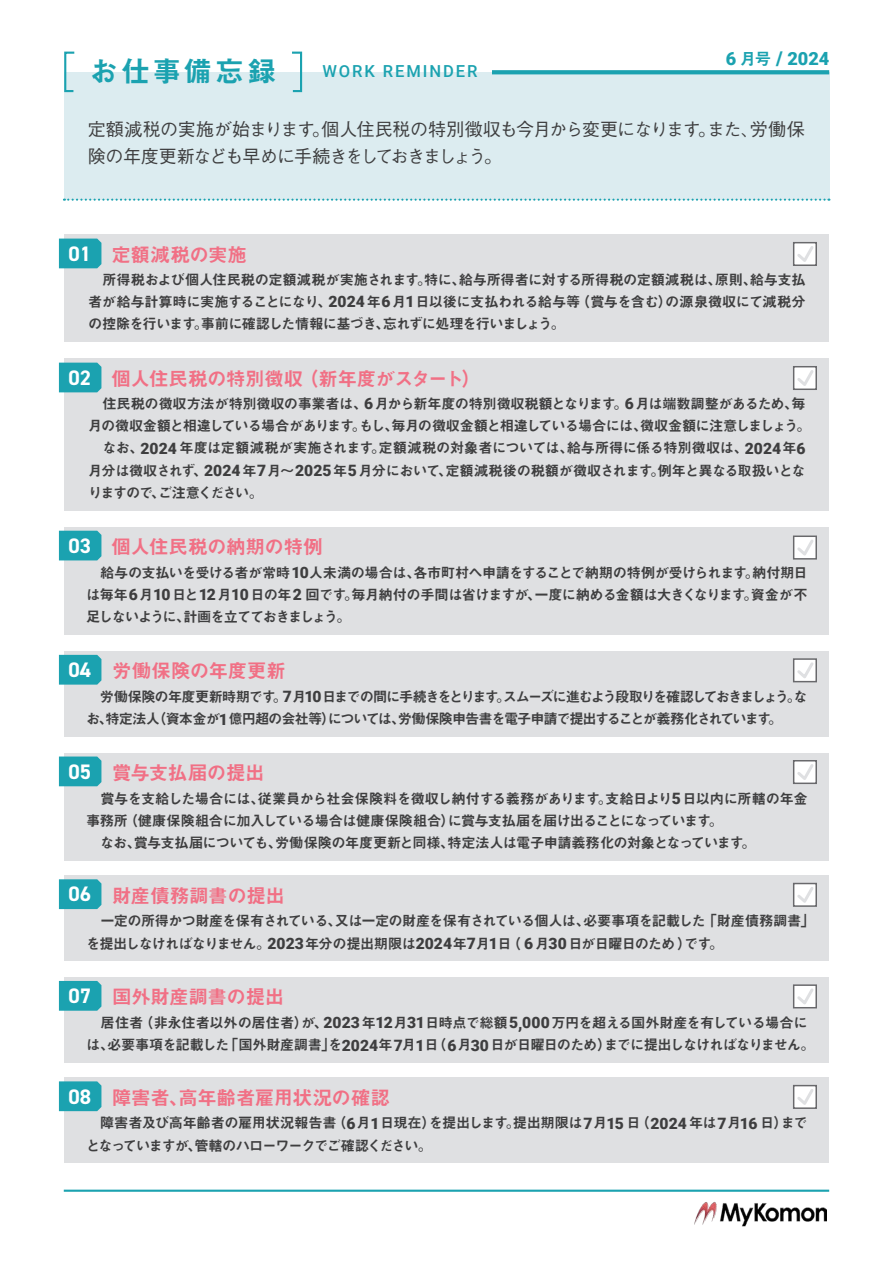
<style>
.page{position:relative;width:893px;height:1263px;background:#fff}
.page>*{position:absolute;margin:0;border:0;box-sizing:border-box;transform-origin:0 0}
.t1{font:700 21px "DIN2014";color:#fff}
.t2{font:19.5px "Midashi Go Pr 6 N MB31";letter-spacing:-.02em;color:#f17085}
.t3{font:900 18.15px "Roboto";color:#1ba2b0}
.t4{font:500 18px/27px "Gothic BBB Pr 6 N";letter-spacing:-.05em;color:#3e3e3f}
.t5{font:500 16.5px "Roboto";letter-spacing:.115em;color:#1ba2b0}
.t6{font:14.25px/22.4px "Midashi Go Pr 6 N MB31";letter-spacing:-.055em;color:#3e3e3f}
.t7{font:14.25px/22.4px "Midashi Go Pr 6 N MB31";letter-spacing:-.035em;color:#3e3e3f}
.t8{font:14.25px/22.4px "Midashi Go Pr 6 N MB31";letter-spacing:-.085em;color:#3e3e3f}
.s1{font-family:"Midashi Go Pr 6 N MB31";font-weight:400;font-size:28.8px}
.s2{font-family:"Midashi Go Pr 6 N MB31";font-weight:400;font-size:16.5px}
.s3{font-size:18.9px}
.s4{font-family:"Roboto";font-weight:900;font-size:15.75px}
.s5{font-family:"Roboto";font-weight:900;font-size:16.35px}
</style>
<div class="page">
<img style="left:694px;top:1202px;width:132px;height:24px">
<div style="left:64px;top:72px;width:765px;height:127px;background:#dcecf0"></div>
<svg style="left:64px;top:199px;width:765px;height:2px"></svg>
<div style="left:65px;top:527px;width:764px;height:108px;background:#dfe0e2"></div>
<div style="left:65px;top:651px;width:764px;height:85px;background:#dfe0e2"></div>
<div style="left:65px;top:753px;width:764px;height:107px;background:#dfe0e2"></div>
<div style="left:65px;top:977px;width:764px;height:85px;background:#dfe0e2"></div>
<div style="left:65px;top:1077px;width:764px;height:86px;background:#dfe0e2"></div>
<div style="left:65px;top:875px;width:764px;height:86px;background:#dfe0e2"></div>
<div style="left:65px;top:234px;width:764px;height:108px;background:#dfe0e2"></div>
<div style="left:65px;top:358px;width:764px;height:152px;background:#dfe0e2"></div>
<svg style="left:793px;top:242px;width:24px;height:24px"></svg>
<svg style="left:795px;top:243px;width:21px;height:22px"></svg>
<svg style="left:793px;top:366px;width:24px;height:24px"></svg>
<svg style="left:795px;top:367px;width:21px;height:22px"></svg>
<svg style="left:793px;top:535px;width:24px;height:25px"></svg>
<svg style="left:795px;top:537px;width:21px;height:22px"></svg>
<svg style="left:793px;top:658px;width:24px;height:24px"></svg>
<svg style="left:795px;top:660px;width:21px;height:21px"></svg>
<svg style="left:793px;top:760px;width:24px;height:24px"></svg>
<svg style="left:795px;top:761px;width:21px;height:22px"></svg>
<svg style="left:793px;top:984px;width:24px;height:24px"></svg>
<svg style="left:795px;top:986px;width:21px;height:22px"></svg>
<svg style="left:793px;top:1085px;width:24px;height:24px"></svg>
<svg style="left:795px;top:1086px;width:21px;height:22px"></svg>
<svg style="left:793px;top:883px;width:24px;height:24px"></svg>
<svg style="left:795px;top:884px;width:21px;height:22px"></svg>
<svg style="left:59px;top:655px;width:42px;height:30px"></svg>
<svg style="left:59px;top:756px;width:42px;height:30px"></svg>
<svg style="left:59px;top:981px;width:42px;height:30px"></svg>
<svg style="left:59px;top:1081px;width:42px;height:30px"></svg>
<svg style="left:59px;top:879px;width:42px;height:30px"></svg>
<svg style="left:59px;top:531px;width:42px;height:29px"></svg>
<svg style="left:59px;top:239px;width:42px;height:29px"></svg>
<svg style="left:59px;top:363px;width:42px;height:29px"></svg>
<svg style="left:492px;top:70px;width:337px;height:4px"></svg>
<svg style="left:64px;top:51px;width:11px;height:42px"></svg>
<svg style="left:292px;top:51px;width:11px;height:42px"></svg>
<hr style="left:64px;top:1189px;width:765px;height:3px;background:#1ba2b0">
<p class="t5" style="left:90px;top:59px;width:389px"><span class="s1">お仕事備忘録　</span> WORK REMINDER</p>
<p class="t3" style="left:726px;top:46px;width:105px">6 <span class="s2">月号</span> <span class="s3">/</span> 2024</p>
<p class="t4" style="left:88px;top:115px;width:719px">定額減税の実施が始まります。個人住民税の特別徴収も今月から変更になります。また、労働保険の年度更新なども早めに手続きをしておきましょう。</p>
<h1 class="t1" style="left:69px;top:239px;width:24px">01</h1>
<h2 class="t2" style="left:112px;top:239px;width:137px">定額減税の実施</h2>
<p class="t6" style="left:88px;top:268px;width:719px;text-align:justify">　所得税および個人住民税の定額減税が実施されます。特に、給与所得者に対する所得税の定額減税は、原則、給与支払者が給与計算時に実施することになり、<span class="s4">2024</span> 年<span class="s4">6</span>月<span class="s4">1</span>日以後に支払われる給与等（賞与を含む）の源泉徴収にて減税分の控除を行います。事前に確認した情報に基づき、忘れずに処理を行いましょう。</p>
<h1 class="t1" style="left:69px;top:363px;width:24px">02</h1>
<h2 class="t2" style="left:112px;top:363px;width:371px">個人住民税の特別徴収（新年度がスタート）</h2>
<p class="t7" style="left:88px;top:392px;width:724px">　住民税の徴収方法が特別徴収の事業者は、<span class="s4">6</span>月から新年度の特別徴収税額となります。<span class="s4">6</span>月は端数調整があるため、毎月の徴収金額と相違している場合があります。もし、毎月の徴収金額と相違している場合には、徴収金額に注意しましょう。　なお、<span class="s4">2024</span> 年度は定額減税が実施されます。定額減税の対象者については、給与所得に係る特別徴収は、<span class="s4">2024</span>年<span class="s4">6</span>月分は徴収されず、<span class="s4">2024</span> 年<span class="s4">7</span>月～<span class="s4">2025</span>年<span class="s4">5</span>月分において、定額減税後の税額が徴収されます。例年と異なる取扱いとなりますので、ご注意ください。</p>
<h1 class="t1" style="left:69px;top:532px;width:24px">03</h1>
<h2 class="t2" style="left:112px;top:531px;width:213px">個人住民税の納期の特例</h2>
<p class="t6" style="left:86px;top:560px;width:723px;text-align:justify">　給与の支払いを受ける者が常時<span class="s4">10</span>人未満の場合は、各市町村へ申請をすることで納期の特例が受けられます。納付期日は毎年<span class="s4">6</span>月<span class="s4">10</span>日と<span class="s4">12</span>月<span class="s4">10</span> 日の年<span class="s4">2</span> 回です。毎月納付の手間は省けますが、一度に納める金額は大きくなります。資金が不足しないように、計画を立てておきましょう。</p>
<h1 class="t1" style="left:69px;top:656px;width:24px">04</h1>
<h2 class="t2" style="left:112px;top:655px;width:175px">労働保険の年度更新</h2>
<p class="t8" style="left:86px;top:685px;width:723px">　労働保険の年度更新時期です。<span class="s4">7</span>月<span class="s4">10</span> 日までの間に手続きをとります。スムーズに進むよう段取りを確認しておきましょう。なお、特定法人（資本金が<span class="s4">1</span>億円超の会社等）については、労働保険申告書を電子申請で提出することが義務化されています。</p>
<h1 class="t1" style="left:69px;top:757px;width:24px">05</h1>
<h2 class="t2" style="left:112px;top:757px;width:154px">賞与支払届の提出</h2>
<p class="t6" style="left:86px;top:786px;width:723px">　賞与を支給した場合には、従業員から社会保険料を徴収し納付する義務があります。支給日より<span class="s4">5</span>日以内に所轄の年金事務所（健康保険組合に加入している場合は健康保険組合）に賞与支払届を届け出ることになっています。<br>　なお、賞与支払届についても、労働保険の年度更新と同様、特定法人は電子申請義務化の対象となっています。</p>
<h1 class="t1" style="left:69px;top:880px;width:24px">06</h1>
<h2 class="t2" style="left:112px;top:880px;width:174px">財産債務調書の提出</h2>
<p class="t6" style="left:86px;top:909px;width:730px">　一定の所得かつ財産を保有されている、又は一定の財産を保有されている個人は、必要事項を記載した「財産債務調書」を提出しなければなりません。<span class="s4">2023</span>年分の提出期限は<span class="s4">2024</span>年<span class="s4">7</span>月<span class="s4">1</span>日（ <span class="s4">6</span> 月<span class="s4">30</span>日が日曜日のため）です。</p>
<h1 class="t1" style="left:69px;top:982px;width:24px">07</h1>
<h2 class="t2" style="left:112px;top:981px;width:174px">国外財産調書の提出</h2>
<p class="t6" style="left:86px;top:1011px;width:730px">　居住者（非永住者以外の居住者）が、<span class="s4">2023</span> 年<span class="s4">12</span>月<span class="s4">31</span>日時点で総額<span class="s4">5</span><span class="s5">,</span><span class="s4">000</span>万円を超える国外財産を有している場合には、必要事項を記載した「国外財産調書」を<span class="s4">2024</span>年<span class="s4">7</span>月<span class="s4">1</span>日（<span class="s4">6</span>月<span class="s4">30</span> 日が日曜日のため）までに提出しなければなりません。</p>
<h1 class="t1" style="left:69px;top:1082px;width:24px">08</h1>
<h2 class="t2" style="left:112px;top:1082px;width:279px">障害者、高年齢者雇用状況の確認</h2>
<p class="t6" style="left:86px;top:1111px;width:723px">　障害者及び高年齢者の雇用状況報告書（<span class="s4">6</span>月<span class="s4">1</span>日現在）を提出します。提出期限は<span class="s4">7</span>月<span class="s4">15</span> 日（<span class="s4">2024</span> 年は<span class="s4">7</span>月<span class="s4">16</span> 日）までとなっていますが、管轄のハローワークでご確認ください。</p>
</div>
